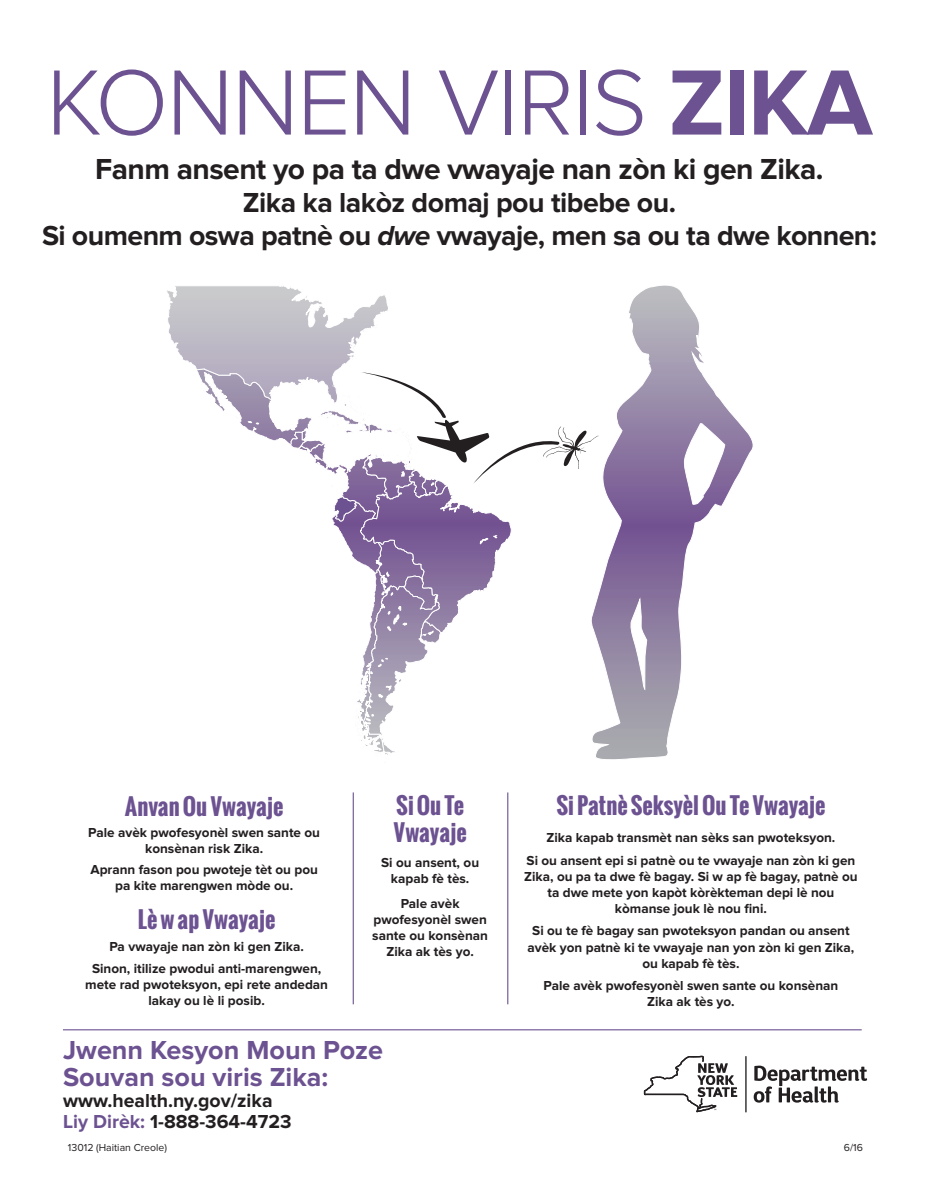
<style>
.page{position:relative;width:927px;height:1188px;background:#fff}
.page>*{position:absolute;margin:0;border:0;box-sizing:border-box;transform-origin:0 0}
.t1{font:300 96px "Proxima Nova";letter-spacing:-.02em;color:#6c5291}
.t2{font:700 30px "Proxima Nova";letter-spacing:-.015em;color:#231f20}
.t3{font:700 28.5px/33px "Proxima Nova";letter-spacing:-.02em;color:#231f20;text-align:center}
.t4{font:700 27px/27px "Proxima Nova";color:#6c5291}
.t5{font:700 22.5px/27px "Oswald";color:#6c5291}
.t6{font:700 19.5px/21px "Proxima Nova";color:#231f20}
.t7{font:700 13.5px/16.2px "Proxima Nova";color:#231f20;text-align:center}
.t8{font:10.5px "Proxima Nova";color:#231f20}
.s1{font-weight:700}
.s2{font-style:italic}
.s3{color:#6c5291}
</style>
<div class="page">
<hr style="left:353px;top:792px;width:1px;height:212px;background:#6c5291">
<hr style="left:507px;top:792px;width:1px;height:212px;background:#6c5291">
<svg style="left:753px;top:1066px;width:114px;height:37px"></svg>
<hr style="left:745px;top:1056px;width:1px;height:56px;background:#231f20">
<svg style="left:644px;top:1056px;width:93px;height:56px"></svg>
<hr style="left:63px;top:1029px;width:798px;height:1px;background:#6c5291">
<svg style="left:598px;top:285px;width:155px;height:475px"></svg>
<svg style="left:167px;top:286px;width:431px;height:472px"></svg>
<h1 class="t1" style="left:46px;top:59px;width:828px">KONNEN VIRIS <span class="s1">ZIKA</span></h1>
<h2 class="t2" style="left:95px;top:155px;width:730px">Fanm ansent yo pa ta dwe vwayaje nan zòn ki gen Zika.</h2>
<h3 class="t3" style="left:42px;top:187px;width:836px">Zika ka lakòz domaj pou tibebe ou.<br>Si oumenm oswa patnè ou <span class="s2">dwe</span> vwayaje, men sa ou ta dwe konnen:</h3>
<h3 class="t5" style="left:125px;top:793px;width:160px">Anvan Ou Vwayaje</h3>
<p class="t7" style="left:88px;top:825px;width:233px">Pale avèk pwofesyonèl swen sante ou konsènan risk Zika.</p>
<p class="t7" style="left:90px;top:862px;width:229px">Aprann fason pou pwoteje tèt ou pou pa kite marengwen mòde ou.</p>
<h3 class="t5" style="left:138px;top:906px;width:139px">Lè w ap Vwayaje</h3>
<p class="t7" style="left:92px;top:936px;width:231px;line-height:21.9px">Pa vwayaje nan zòn ki gen Zika.<br>Sinon, itilize pwodui anti-marengwen,</p>
<p class="t7" style="left:85px;top:977px;width:244px">mete rad pwoteksyon, epi rete andedan lakay ou lè li posib.</p>
<h3 class="t5" style="left:393px;top:792px;width:75px">Si Ou Te<br>Vwayaje</h3>
<p class="t7" style="left:381px;top:855px;width:99px">Si ou ansent, ou kapab fè tès.</p>
<p class="t7" style="left:372px;top:896px;width:117px">Pale avèk pwofesyonèl swen sante ou konsènan<br>Zika ak tès yo.</p>
<h3 class="t5" style="left:556px;top:792px;width:271px">Si Patnè Seksyèl Ou Te Vwayaje</h3>
<p class="t7" style="left:526px;top:827px;width:330px;line-height:22.2px">Zika kapab transmèt nan sèks san pwoteksyon.<br>Si ou ansent epi si patnè ou te vwayaje nan zòn ki gen</p>
<p class="t7" style="left:524px;top:869px;width:335px">Zika, ou pa ta dwe fè bagay. Si w ap fè bagay, patnè ou ta dwe mete yon kapòt kòrèkteman depi lè nou kòmanse jouk lè nou fini.</p>
<p class="t7" style="left:527px;top:923px;width:328px">Si ou te fè bagay san pwoteksyon pandan ou ansent avèk yon patnè ki te vwayaje nan yon zòn ki gen Zika, ou kapab fè tès.</p>
<p class="t7" style="left:543px;top:978px;width:296px">Pale avèk pwofesyonèl swen sante ou konsènan<br>Zika ak tès yo.</p>
<h3 class="t4" style="left:63px;top:1037px;width:321px">Jwenn Kesyon Moun Poze<br>Souvan sou viris Zika:</h3>
<h3 class="t6" style="left:63px;top:1091px;width:230px">www.health.ny.gov/zika<br><span class="s3">Liy Dirèk:</span> 1-888-364-4723</h3>
<p class="t8" style="left:68px;top:1143px;width:101px">13012 (Haitian Creole)</p>
<p class="t8" style="left:844px;top:1143px;width:21px">6/16</p>
</div>
